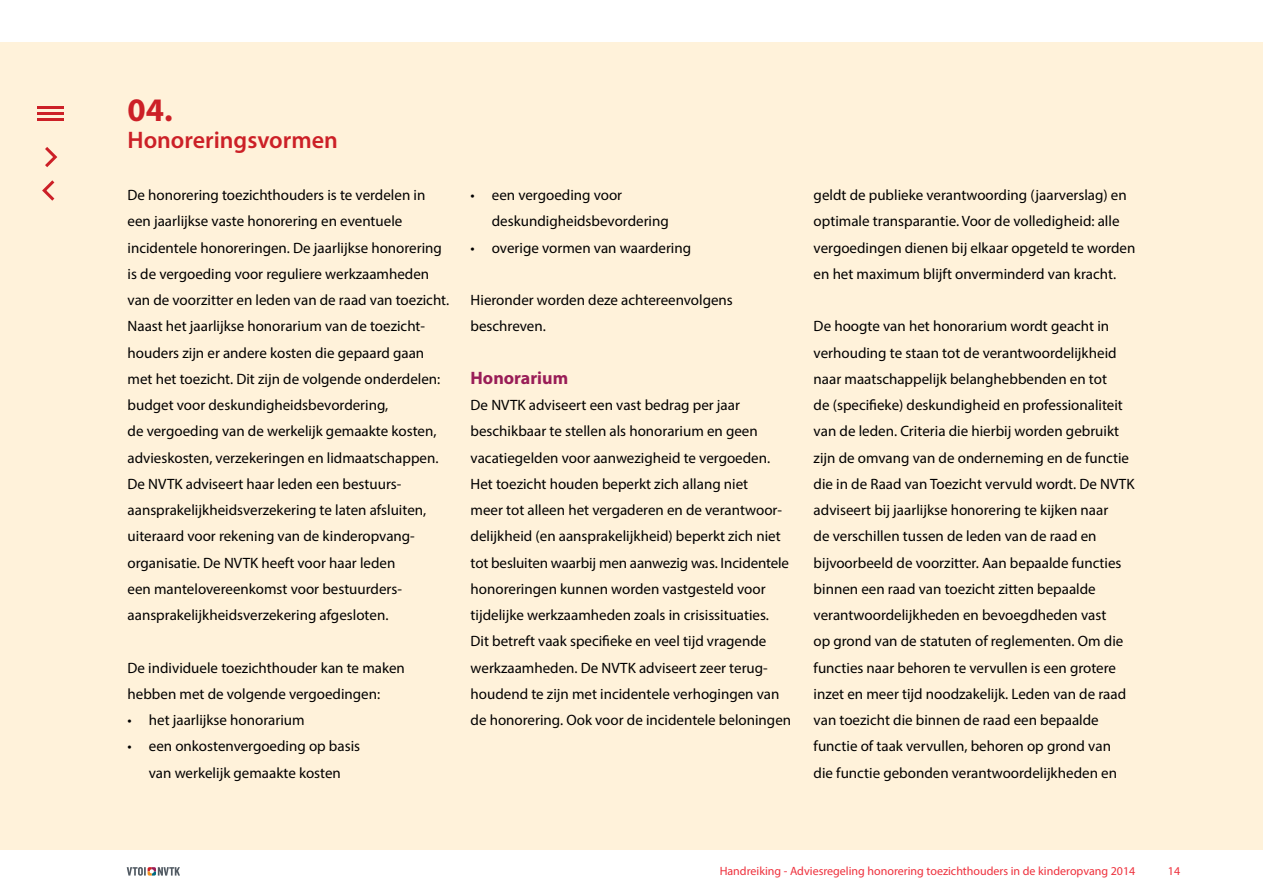
<style>
.page{position:relative;width:1263px;height:893px;background:#fff}
.page>*{position:absolute;margin:0;border:0;box-sizing:border-box;transform-origin:0 0}
.t1{font:700 33px "Myriad Pro";color:#cc2027}
.t2{font:600 24px "Myriad Pro";color:#cc2027}
.t3{font:700 18px "Myriad Pro";color:#991d57}
.t4{font:15px/26.2px "Myriad Pro";color:#000}
.t5{font:12px "Myriad Pro";color:#ee303c}
</style>
<div class="page">
<div style="left:0;top:43px;width:1263px;height:808px;background:#fff2da"></div>
<div style="left:0;top:850px;width:1263px;height:43px;background:#fff"></div>
<svg style="left:127px;top:867px;width:53px;height:9px"></svg>
<hr style="left:38px;top:106px;width:26px;height:3px;background:#cc2027">
<hr style="left:38px;top:112px;width:26px;height:3px;background:#cc2027">
<hr style="left:38px;top:118px;width:26px;height:3px;background:#cc2027">
<svg style="left:42px;top:180px;width:13px;height:21px"></svg>
<svg style="left:45px;top:147px;width:13px;height:20px"></svg>
<h1 class="t1" style="left:128px;top:89px;width:47px">04.</h1>
<h2 class="t2" style="left:128px;top:124px;width:212px">Honoreringsvormen</h2>
<p class="t4" style="left:128px;top:182px;width:323px">De honorering toezichthouders is te verdelen in een jaarlijkse vaste honorering en eventuele incidentele honoreringen. De jaarlijkse honorering is de vergoeding voor reguliere werkzaamheden van de voorzitter en leden van de raad van toezicht.<br>Naast het jaarlijkse honorarium van de toezicht&shy;houders zijn er andere kosten die gepaard gaan met het toezicht. Dit zijn de volgende onderdelen: budget voor deskundigheidsbevordering,<br>de vergoeding van de werkelijk gemaakte kosten, advieskosten, verzekeringen en lidmaatschappen.<br>De NVTK adviseert haar leden een bestuurs&shy;aansprakelijkheidsverzekering te laten afsluiten, uiteraard voor rekening van de kinderopvang&shy;organisatie. De NVTK heeft voor haar leden<br>een mantelovereenkomst voor bestuurders&shy;aansprakelijkheidsverzekering afgesloten.</p>
<p class="t4" style="left:128px;top:654px;width:279px">De individuele toezichthouder kan te maken hebben met de volgende vergoedingen:</p>
<p class="t4" style="left:128px;top:707px;width:179px">• het jaarlijkse honorarium</p>
<p class="t4" style="left:128px;top:733px;width:234px;text-align:center">• een onkostenvergoeding op basis van werkelijk gemaakte kosten</p>
<p class="t4" style="left:492px;top:182px;width:178px;text-indent:-21px">• een vergoeding voor deskundigheidsbevordering</p>
<p class="t4" style="left:471px;top:234px;width:222px">• overige vormen van waardering</p>
<p class="t4" style="left:471px;top:287px;width:264px">Hieronder worden deze achtereenvolgens beschreven.</p>
<p class="t3" style="left:471px;top:366px;width:99px">Honorarium</p>
<p class="t4" style="left:471px;top:392px;width:322px">De NVTK adviseert een vast bedrag per jaar beschikbaar te stellen als honorarium en geen vacatiegelden voor aanwezigheid te vergoeden.<br>Het toezicht houden beperkt zich allang niet<br>meer tot alleen het vergaderen en de verantwoor&shy;delijkheid (en aansprakelijkheid) beperkt zich niet tot besluiten waarbij men aanwezig was. Incidentele honoreringen kunnen worden vastgesteld voor tijdelijke werkzaamheden zoals in crisissituaties.<br>Dit betreft vaak specifieke en veel tijd vragende werkzaamheden. De NVTK adviseert zeer terug&shy;houdend te zijn met incidentele verhogingen van de honorering. Ook voor de incidentele beloningen</p>
<p class="t4" style="left:814px;top:182px;width:323px">geldt de publieke verantwoording (jaarverslag) en optimale transparantie. Voor de volledigheid: alle vergoedingen dienen bij elkaar opgeteld te worden en het maximum blijft onverminderd van kracht.</p>
<p class="t4" style="left:814px;top:313px;width:322px">De hoogte van het honorarium wordt geacht in verhouding te staan tot de verantwoordelijkheid naar maatschappelijk belanghebbenden en tot<br>de (specifieke) deskundigheid en professionaliteit van de leden. Criteria die hierbij worden gebruikt zijn de omvang van de onderneming en de functie die in de Raad van Toezicht vervuld wordt. De NVTK adviseert bij jaarlijkse honorering te kijken naar<br>de verschillen tussen de leden van de raad en bijvoorbeeld de voorzitter. Aan bepaalde functies binnen een raad van toezicht zitten bepaalde verantwoordelijkheden en bevoegdheden vast<br>op grond van de statuten of reglementen. Om die functies naar behoren te vervullen is een grotere inzet en meer tijd noodzakelijk. Leden van de raad van toezicht die binnen de raad een bepaalde functie of taak vervullen, behoren op grond van<br>die functie gebonden verantwoordelijkheden en</p>
<p class="t5" style="left:720px;top:864px;width:417px">Handreiking - Adviesregeling honorering toezichthouders in de kinderopvang 2014</p>
<p class="t5" style="left:1168px;top:864px;width:14px">14</p>
</div>
